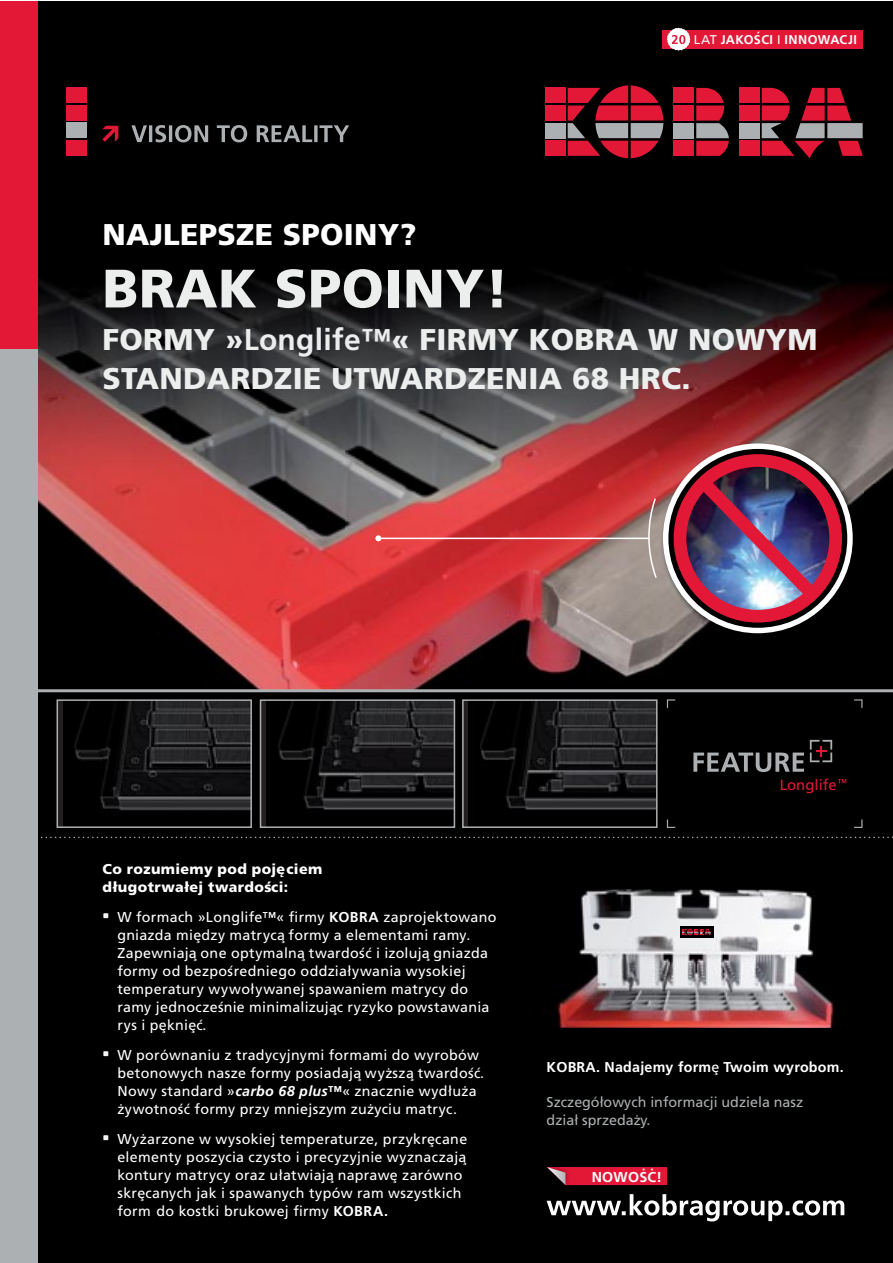
<style>
.page{position:relative;width:893px;height:1263px;background:#fff}
.page>*{position:absolute;margin:0;border:0;box-sizing:border-box;transform-origin:0 0}
.t1{font:900 54px "Frutiger LT";letter-spacing:.01em;color:#eceded}
.t2{font:900 30px/39px "Frutiger LT";letter-spacing:.01em;color:#eceded}
.t3{font:900 30px "Frutiger LT";letter-spacing:.01em;color:#fff}
.t4{font:14.85px "Frutiger LT";color:#e31836}
.t5{font:14.25px/18px "Frutiger LT";letter-spacing:.02em;color:#fff}
.t6{font:14.25px/18px "Frutiger LT";color:#adb0b2}
.t7{font:900 14.25px/18px "Frutiger LT";letter-spacing:.03em;color:#fff}
.t8{font:700 14.25px "Frutiger LT";letter-spacing:.015em;color:#fff}
.t9{font:700 12.6px "Frutiger LT";letter-spacing:.03em;color:#fff}
.s1{font-weight:400}
.s2{font-weight:700}
.s3{font-family:"Agency FB";font-size:16.5px;color:#f4f5f5}
.s4{font-weight:700;font-style:italic}
</style>
<div class="page">
<div style="left:0;top:1px;width:892px;height:1262px;background:#000"></div>
<img style="left:38px;top:87px;width:615px;height:602px">
<img style="left:653px;top:87px;width:239px;height:397px">
<img style="left:653px;top:484px;width:32px;height:184px">
<img style="left:863px;top:484px;width:11px;height:10px">
<div style="left:66px;top:88px;width:21px;height:15px;background:#e31836"></div>
<div style="left:66px;top:105px;width:21px;height:15px;background:#e31836"></div>
<div style="left:66px;top:123px;width:21px;height:15px;background:#adb0b2"></div>
<div style="left:66px;top:141px;width:21px;height:15px;background:#e31836"></div>
<div style="left:0;top:1px;width:38px;height:349px;background:#e31836"></div>
<div style="left:0;top:350px;width:38px;height:913px;background:#adb0b2"></div>
<hr style="left:0;top:689px;width:892px;height:3px;background:#adb0b2">
<svg style="left:41px;top:837px;width:848px;height:1px"></svg>
<div style="left:674px;top:88px;width:20px;height:15px;background:#e31836"></div>
<div style="left:739px;top:88px;width:20px;height:15px;background:#e31836"></div>
<div style="left:739px;top:141px;width:20px;height:15px;background:#e31836"></div>
<svg style="left:762px;top:88px;width:101px;height:70px"></svg>
<div style="left:739px;top:105px;width:20px;height:16px;background:#e31836"></div>
<div style="left:739px;top:123px;width:20px;height:15px;background:#adb0b2"></div>
<div style="left:674px;top:106px;width:20px;height:15px;background:#e31836"></div>
<div style="left:674px;top:123px;width:20px;height:15px;background:#adb0b2"></div>
<div style="left:674px;top:141px;width:20px;height:15px;background:#e31836"></div>
<svg style="left:696px;top:88px;width:33px;height:68px"></svg>
<div style="left:545px;top:88px;width:20px;height:15px;background:#e31836"></div>
<div style="left:545px;top:105px;width:20px;height:16px;background:#e31836"></div>
<div style="left:545px;top:123px;width:20px;height:15px;background:#adb0b2"></div>
<div style="left:545px;top:141px;width:20px;height:15px;background:#e31836"></div>
<svg style="left:568px;top:85px;width:95px;height:73px"></svg>
<svg style="left:667px;top:699px;width:8px;height:9px"></svg>
<svg style="left:667px;top:819px;width:8px;height:9px"></svg>
<svg style="left:854px;top:699px;width:8px;height:9px"></svg>
<svg style="left:854px;top:819px;width:8px;height:9px"></svg>
<img style="left:556px;top:889px;width:278px;height:139px">
<div style="left:680px;top:926px;width:33px;height:12px;background:#000"></div>
<svg style="left:682px;top:929px;width:29px;height:6px"></svg>
<svg style="left:838px;top:779px;width:8px;height:4px"></svg>
<svg style="left:810px;top:740px;width:22px;height:22px"></svg>
<svg style="left:693px;top:752px;width:111px;height:20px"></svg>
<svg style="left:547px;top:1194px;width:297px;height:27px"></svg>
<svg style="left:547px;top:1167px;width:120px;height:18px;background:#ce1f39"></svg>
<img style="left:74px;top:702px;width:175px;height:109px">
<div style="left:57px;top:699px;width:195px;height:129px;border:2px solid #adb0b2"></div>
<img style="left:480px;top:702px;width:174px;height:108px">
<div style="left:462px;top:699px;width:195px;height:129px;border:2px solid #adb0b2"></div>
<div style="left:261px;top:700px;width:193px;height:127px;background:linear-gradient(to bottom,#231f20,#231f20)"></div>
<img style="left:267px;top:702px;width:185px;height:123px">
<div style="left:260px;top:699px;width:195px;height:129px;border:2px solid #adb0b2"></div>
<img style="left:661px;top:442px;width:202px;height:202px">
<svg style="left:666px;top:446px;width:184px;height:184px"></svg>
<div style="left:663px;top:443px;width:190px;height:190px;border:5px solid #fff;border-radius:50%"></div>
<div style="left:674px;top:454px;width:168px;height:168px;border:13px solid #e31836;border-radius:50%"></div>
<img style="left:680px;top:460px;width:156px;height:156px">
<svg style="left:647px;top:497px;width:11px;height:82px"></svg>
<hr style="left:378px;top:538px;width:271px;height:1px;background:#fff">
<svg style="left:375px;top:535px;width:6px;height:6px"></svg>
<div style="left:662px;top:30px;width:201px;height:18px;background:#e31836"></div>
<svg style="left:667px;top:28px;width:23px;height:23px"></svg>
<svg style="left:102px;top:126px;width:16px;height:16px"></svg>
<svg style="left:131px;top:125px;width:218px;height:17px"></svg>
<p class="t9" style="left:757px;top:30px;width:5px">´</p>
<p class="t9" style="left:694px;top:32px;width:165px"><span class="s1">LAT</span> JAKOSCI <span class="s1">I</span> INNOWACJI</p>
<h2 class="t3" style="left:102px;top:216px;width:316px">NAJLEPSZE SPOINY?</h2>
<h1 class="t1" style="left:102px;top:256px;width:408px">BRAK SPOINY!</h1>
<h2 class="t2" style="left:102px;top:320px;width:717px">FORMY »<span class="s2">Longlife™</span>« FIRMY KOBRA W NOWYM<br>STANDARDZIE UTWARDZENIA 68 HRC.</h2>
<p class="t7" style="left:102px;top:860px;width:221px">Co rozumiemy pod poje˛ciem długotrwałej twardos´ci:</p>
<p class="t5" style="left:117px;top:908px;width:381px;text-indent:-15px"><span class="s3">•</span> W formach »Longlife™« firmy <span class="s2">KOBRA</span> zaprojektowano gniazda mie¸ dzy matryca¸ formy a elementami ramy.<br>Zapewniaja¸ one optymalna¸ twardos´c´ i izoluja¸ gniazda formy od bezpos´redniego oddziaływania wysokiej temperatury wywoływanej spawaniem matrycy do ramy jednoczes´nie minimalizuja¸c ryzyko powstawania rys i pe¸ knie¸c´.</p>
<p class="t5" style="left:117px;top:1046px;width:368px;text-indent:-15px"><span class="s3">•</span> W porównaniu z tradycyjnymi formami do wyrobów betonowych nasze formy posiadaja¸ wyz˙sza¸ twardos´c´.<br>Nowy standard »<span class="s4">carbo 68 plus™</span>« znacznie wydłuz˙a z˙ywotnos´c´ formy przy mniejszym zuz˙yciu matryc.</p>
<p class="t5" style="left:117px;top:1130px;width:351px;text-indent:-15px"><span class="s3">•</span> Wyz˙arzone w wysokiej temperaturze, przykre¸ cane elementy poszycia czysto i precyzyjnie wyznaczaja¸ kontury matrycy oraz ułatwiaja¸ naprawe¸ zarówno skre¸ canych jak i spawanych typów ram wszystkich form do kostki brukowej firmy <span class="s2">KOBRA.</span></p>
<p class="t4" style="left:780px;top:776px;width:59px">Longlife</p>
<p class="t8" style="left:547px;top:1058px;width:299px">KOBRA. Nadajemy form<span class="s1">e¸</span> Twoim wyrobom.</p>
<p class="t6" style="left:547px;top:1093px;width:258px">Szczegółowych informacji udziela nasz dział sprzedaz˙y.</p>
<p class="t8" style="left:642px;top:1166px;width:14px">˙ ˙</p>
<p class="t8" style="left:592px;top:1168px;width:72px">NOWOSC!</p>
</div>
